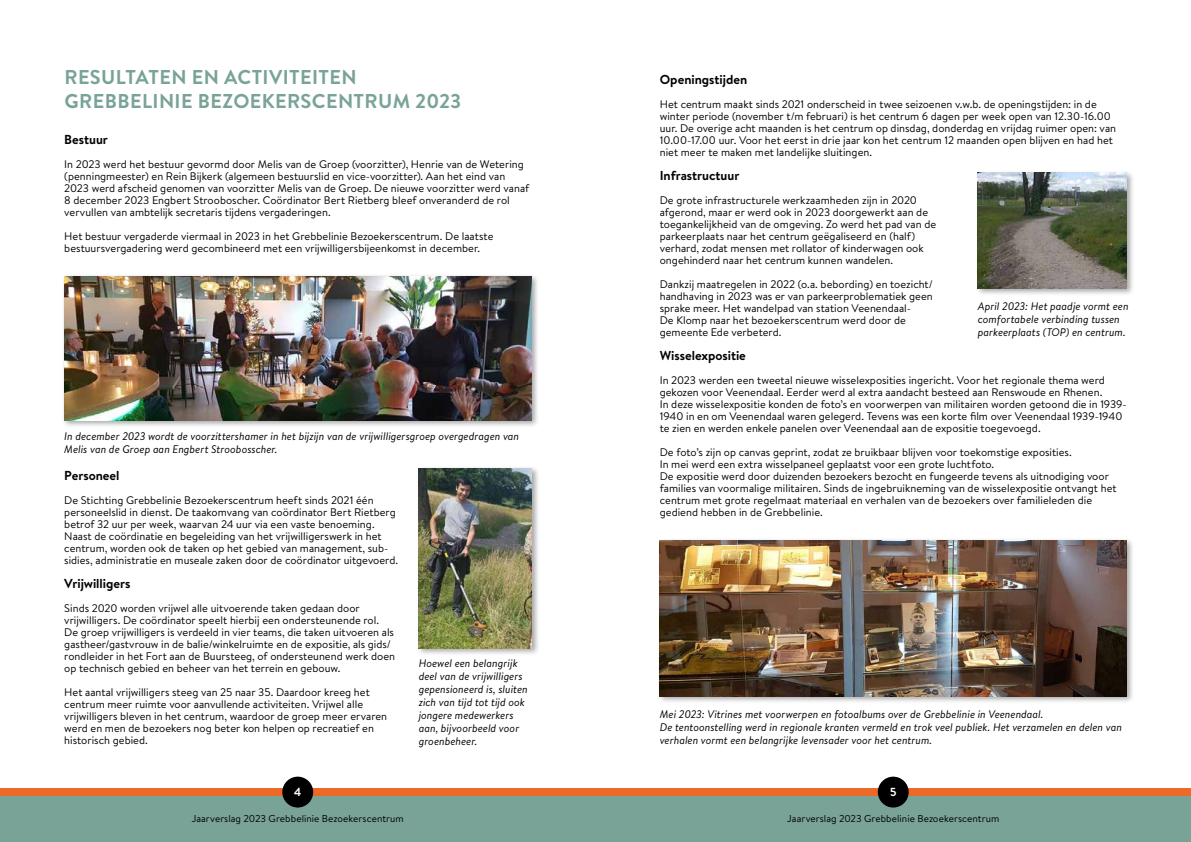
<style>
.page{position:relative;width:1191px;height:842px;background:#fff}
.page>*{position:absolute;margin:0;border:0;box-sizing:border-box;transform-origin:0 0}
.t1{font:700 20px/24px "Brandon Text";letter-spacing:.02em;color:#79a398}
.t2{font:700 13px "Brandon Text";color:#000}
.t3{font:700 12px "Brandon Grotesque";color:#fff}
.t4{font:11px/12px "Brandon Text";color:#000}
.t5{font:italic 11px/13px "Brandon Text";color:#000}
.t6{font:10px "Brandon Text";letter-spacing:.005em;color:#000}
</style>
<div class="page">
<div style="left:0;top:792px;width:1191px;height:50px;background:#79a397"></div>
<div style="left:0;top:788px;width:1191px;height:8px;background:#ed6928"></div>
<div style="left:282px;top:777px;width:31px;height:30px;background:#000;border-radius:50%"></div>
<div style="left:877px;top:777px;width:31px;height:30px;background:#000;border-radius:50%"></div>
<div style="left:62px;top:273px;width:477px;height:155px;background:#000;opacity:.35"></div>
<img style="left:64px;top:276px;width:467px;height:144px">
<div style="left:416px;top:465px;width:124px;height:191px;background:#000;opacity:.35"></div>
<img style="left:419px;top:468px;width:113px;height:180px">
<div style="left:975px;top:170px;width:160px;height:126px;background:#000;opacity:.35"></div>
<img style="left:977px;top:173px;width:149px;height:115px">
<div style="left:657px;top:537px;width:478px;height:167px;background:#000;opacity:.35"></div>
<img style="left:660px;top:540px;width:466px;height:156px">
<h1 class="t1" style="left:64px;top:65px;width:398px">RESULTATEN EN ACTIVITEITEN<br>GREBBELINIE BEZOEKERSCENTRUM 2023</h1>
<p class="t2" style="left:64px;top:130px;width:45px">Bestuur</p>
<p class="t4" style="left:64px;top:158px;width:466px">In 2023 werd het bestuur gevormd door Melis van de Groep (voorzitter), Henrie van de Wetering (penningmeester) en Rein Bijkerk (algemeen bestuurslid en vice-voorzitter). Aan het eind van 2023 werd afscheid genomen van voorzitter Melis van de Groep. De nieuwe voorzitter werd vanaf 8 december 2023 Engbert Strooboscher. Coördinator Bert Rietberg bleef onveranderd de rol vervullen van ambtelijk secretaris tijdens vergaderingen.</p>
<p class="t4" style="left:64px;top:230px;width:431px">Het bestuur vergaderde viermaal in 2023 in het Grebbelinie Bezoekerscentrum. De laatste bestuursvergadering werd gecombineerd met een vrijwilligersbijeenkomst in december.</p>
<p class="t5" style="left:64px;top:429px;width:456px">In december 2023 wordt de voorzittershamer in het bijzijn van de vrijwilligersgroep overgedragen van<br>Melis van de Groep aan Engbert Stroobosscher.</p>
<p class="t2" style="left:64px;top:466px;width:57px">Personeel</p>
<p class="t4" style="left:64px;top:494px;width:335px">De Stichting Grebbelinie Bezoekerscentrum heeft sinds 2021 één personeelslid in dienst. De taakomvang van coördinator Bert Rietberg betrof 32 uur per week, waarvan 24 uur via een vaste benoeming.<br>Naast de coördinatie en begeleiding van het vrijwilligerswerk in het centrum, worden ook de taken op het gebied van management, sub&shy;sidies, administratie en museale zaken door de coördinator uitgevoerd.</p>
<p class="t2" style="left:64px;top:574px;width:68px">Vrijwilligers</p>
<p class="t4" style="left:64px;top:602px;width:332px">Sinds 2020 worden vrijwel alle uitvoerende taken gedaan door vrijwilligers. De coördinator speelt hierbij een ondersteunende rol.<br>De groep vrijwilligers is verdeeld in vier teams, die taken uitvoeren als gastheer/gastvrouw in de balie/winkelruimte en de expositie, als gids/ rondleider in het Fort aan de Buursteeg, of ondersteunend werk doen op technisch gebied en beheer van het terrein en gebouw.</p>
<p class="t4" style="left:64px;top:686px;width:324px">Het aantal vrijwilligers steeg van 25 naar 35. Daardoor kreeg het centrum meer ruimte voor aanvullende activiteiten. Vrijwel alle vrijwilligers bleven in het centrum, waardoor de groep meer ervaren werd en men de bezoekers nog beter kon helpen op recreatief en historisch gebied.</p>
<p class="t5" style="left:419px;top:656px;width:110px">Hoewel een belangrijk deel van de vrijwilligers gepensioneerd is, sluiten zich van tijd tot tijd ook jongere medewerkers aan, bijvoorbeeld voor groenbeheer.</p>
<p class="t2" style="left:660px;top:70px;width:89px">Openingstijden</p>
<p class="t4" style="left:660px;top:98px;width:458px">Het centrum maakt sinds 2021 onderscheid in twee seizoenen v.w.b. de openingstijden: in de winter periode (november t/m februari) is het centrum 6 dagen per week open van 12.30-16.00 uur. De overige acht maanden is het centrum op dinsdag, donderdag en vrijdag ruimer open: van 10.00-17.00 uur. Voor het eerst in drie jaar kon het centrum 12 maanden open blijven en had het niet meer te maken met landelijke sluitingen.</p>
<p class="t2" style="left:660px;top:166px;width:81px">Infrastructuur</p>
<p class="t4" style="left:660px;top:194px;width:278px">De grote infrastructurele werkzaamheden zijn in 2020 afgerond, maar er werd ook in 2023 doorgewerkt aan de toegankelijkheid van de omgeving. Zo werd het pad van de parkeerplaats naar het centrum geëgaliseerd en (half) verhard, zodat mensen met rollator of kinderwagen ook ongehinderd naar het centrum kunnen wandelen.</p>
<p class="t4" style="left:660px;top:278px;width:275px">Dankzij maatregelen in 2022 (o.a. bebording) en toezicht/ handhaving in 2023 was er van parkeerproblematiek geen sprake meer. Het wandelpad van station Veenendaal-<br>De Klomp naar het bezoekerscentrum werd door de gemeente Ede verbeterd.</p>
<p class="t5" style="left:977px;top:299px;width:152px">April 2023: Het paadje vormt een comfortabele verbinding tussen parkeerplaats (TOP) en centrum.</p>
<p class="t2" style="left:660px;top:346px;width:88px">Wisselexpositie</p>
<p class="t4" style="left:660px;top:374px;width:468px">In 2023 werden een tweetal nieuwe wisselexposities ingericht. Voor het regionale thema werd gekozen voor Veenendaal. Eerder werd al extra aandacht besteed aan Renswoude en Rhenen.<br>In deze wisselexpositie konden de foto’s en voorwerpen van militairen worden getoond die in 1939- 1940 in en om Veenendaal waren gelegerd. Tevens was een korte film over Veenendaal 1939-1940 te zien en werden enkele panelen over Veenendaal aan de expositie toegevoegd.</p>
<p class="t4" style="left:660px;top:446px;width:458px">De foto’s zijn op canvas geprint, zodat ze bruikbaar blijven voor toekomstige exposities.<br>In mei werd een extra wisselpaneel geplaatst voor een grote luchtfoto.<br>De expositie werd door duizenden bezoekers bezocht en fungeerde tevens als uitnodiging voor families van voormalige militairen. Sinds de ingebruikneming van de wisselexpositie ontvangt het centrum met grote regelmaat materiaal en verhalen van de bezoekers over familieleden die gediend hebben in de Grebbelinie.</p>
<p class="t5" style="left:660px;top:708px;width:464px">Mei 2023: Vitrines met voorwerpen en fotoalbums over de Grebbelinie in Veenendaal.<br>De tentoonstelling werd in regionale kranten vermeld en trok veel publiek. Het verzamelen en delen van verhalen vormt een belangrijke levensader voor het centrum.</p>
<p class="t3" style="left:294px;top:784px;width:9px">4</p>
<p class="t3" style="left:890px;top:784px;width:8px">5</p>
<p class="t6" style="left:192px;top:812px;width:213px">Jaarverslag 2023 Grebbelinie Bezoekerscentrum</p>
<p class="t6" style="left:787px;top:812px;width:213px">Jaarverslag 2023 Grebbelinie Bezoekerscentrum</p>
</div>
